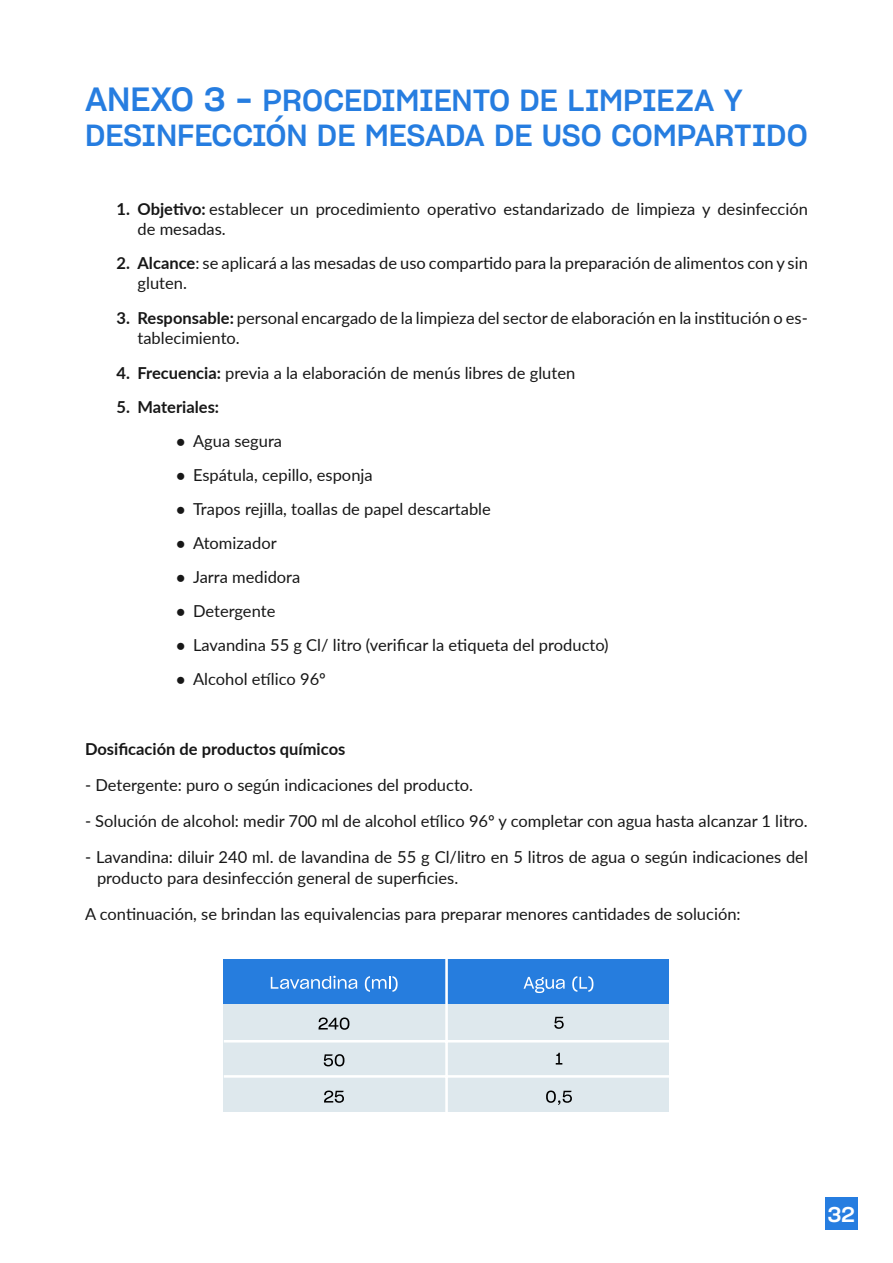
<style>
.page{position:relative;width:893px;height:1263px;background:#fff}
.page>*{position:absolute;margin:0;border:0;box-sizing:border-box;transform-origin:0 0}
.TITULO_1{font:30px/34.5px "Sharp Grotesk Medium 20";color:#267de0}
.t1{font:21px "Sharp Grotesk Medium 20";color:#fff}
.PARRAFO{font:16.5px/19.8px "Lato";color:#171717}
.PARRAFO-2{font:700 16.5px "Lato";color:#171717}
.s1{font-size:33px}
.s2{font-weight:700}
.s3{font-family:"Arial"}
</style>
<div class="page">
<div style="left:825px;top:1197px;width:33px;height:32px;background:#267de0"></div>
<div style="left:224px;top:959px;width:445px;height:45px;background:#267dde"></div>
<div style="left:224px;top:1004px;width:445px;height:108px;background:#dee8ed"></div>
<hr style="left:445px;top:957px;width:3px;height:158px;background:#fff">
<hr style="left:224px;top:1040px;width:445px;height:2px;background:#fff">
<hr style="left:224px;top:1075px;width:445px;height:3px;background:#fff">
<svg style="left:271px;top:976px;width:86px;height:13px"></svg>
<svg style="left:365px;top:976px;width:33px;height:16px"></svg>
<svg style="left:319px;top:1017px;width:30px;height:13px"></svg>
<svg style="left:324px;top:1054px;width:20px;height:12px"></svg>
<svg style="left:324px;top:1090px;width:20px;height:13px"></svg>
<svg style="left:546px;top:1090px;width:26px;height:15px"></svg>
<svg style="left:556px;top:1053px;width:6px;height:11px"></svg>
<svg style="left:554px;top:1017px;width:10px;height:12px"></svg>
<svg style="left:524px;top:977px;width:41px;height:16px"></svg>
<svg style="left:572px;top:976px;width:21px;height:16px"></svg>
<p class="TITULO_1" style="left:85px;top:81px;width:724px"><span class="s1">ANEXO 3 –</span> PROCEDIMIENTO DE LIMPIEZA Y<br>DESINFECCIÓN DE MESADA DE USO COMPARTIDO</p>
<p class="PARRAFO" style="left:138px;top:198px;width:672px;text-indent:-21px"><span class="s2">1. Objetivo:</span> establecer un procedimiento operativo estandarizado de limpieza y desinfección de mesadas.</p>
<p class="PARRAFO" style="left:138px;top:253px;width:672px;text-indent:-21px"><span class="s2">2. Alcance</span>: se aplicará a las mesadas de uso compartido para la preparación de alimentos con y sin gluten.</p>
<p class="PARRAFO" style="left:138px;top:307px;width:672px;text-indent:-21px"><span class="s2">3. Responsable:</span> personal encargado de la limpieza del sector de elaboración en la institución o es&shy;tablecimiento.</p>
<p class="PARRAFO" style="left:117px;top:362px;width:460px"><span class="s2">4. Frecuencia:</span> previa a la elaboración de menús libres de gluten</p>
<p class="PARRAFO-2" style="left:117px;top:395px;width:104px">5. Materiales:</p>
<p class="PARRAFO" style="left:176px;top:431px;width:108px"><span class="s3">●</span> Agua segura</p>
<p class="PARRAFO" style="left:176px;top:465px;width:198px"><span class="s3">●</span> Espátula, cepillo, esponja</p>
<p class="PARRAFO" style="left:176px;top:499px;width:317px"><span class="s3">●</span> Trapos rejilla, toallas de papel descartable</p>
<p class="PARRAFO" style="left:176px;top:533px;width:102px"><span class="s3">●</span> Atomizador</p>
<p class="PARRAFO" style="left:176px;top:567px;width:126px"><span class="s3">●</span> Jarra medidora</p>
<p class="PARRAFO" style="left:176px;top:601px;width:101px"><span class="s3">●</span> Detergente</p>
<p class="PARRAFO" style="left:176px;top:635px;width:434px"><span class="s3">●</span> Lavandina 55 g Cl/ litro (verificar la etiqueta del producto)</p>
<p class="PARRAFO" style="left:176px;top:669px;width:152px"><span class="s3">●</span> Alcohol etílico 96º</p>
<p class="PARRAFO-2" style="left:85px;top:737px;width:262px">Dosificación de productos químicos</p>
<p class="PARRAFO" style="left:85px;top:774px;width:390px">- Detergente: puro o según indicaciones del producto.</p>
<p class="PARRAFO" style="left:85px;top:810px;width:724px">- Solución de alcohol: medir 700 ml de alcohol etílico 96º y completar con agua hasta alcanzar 1 litro.</p>
<p class="PARRAFO" style="left:97px;top:846px;width:712px;line-height:21px;text-indent:-12px">- Lavandina: diluir 240 ml. de lavandina de 55 g Cl/litro en 5 litros de agua o según indicaciones del producto para desinfección general de superficies.</p>
<p class="PARRAFO" style="left:85px;top:903px;width:657px">A continuación, se brindan las equivalencias para preparar menores cantidades de solución:</p>
<p class="t1" style="left:828px;top:1196px;width:28px">32</p>
</div>
